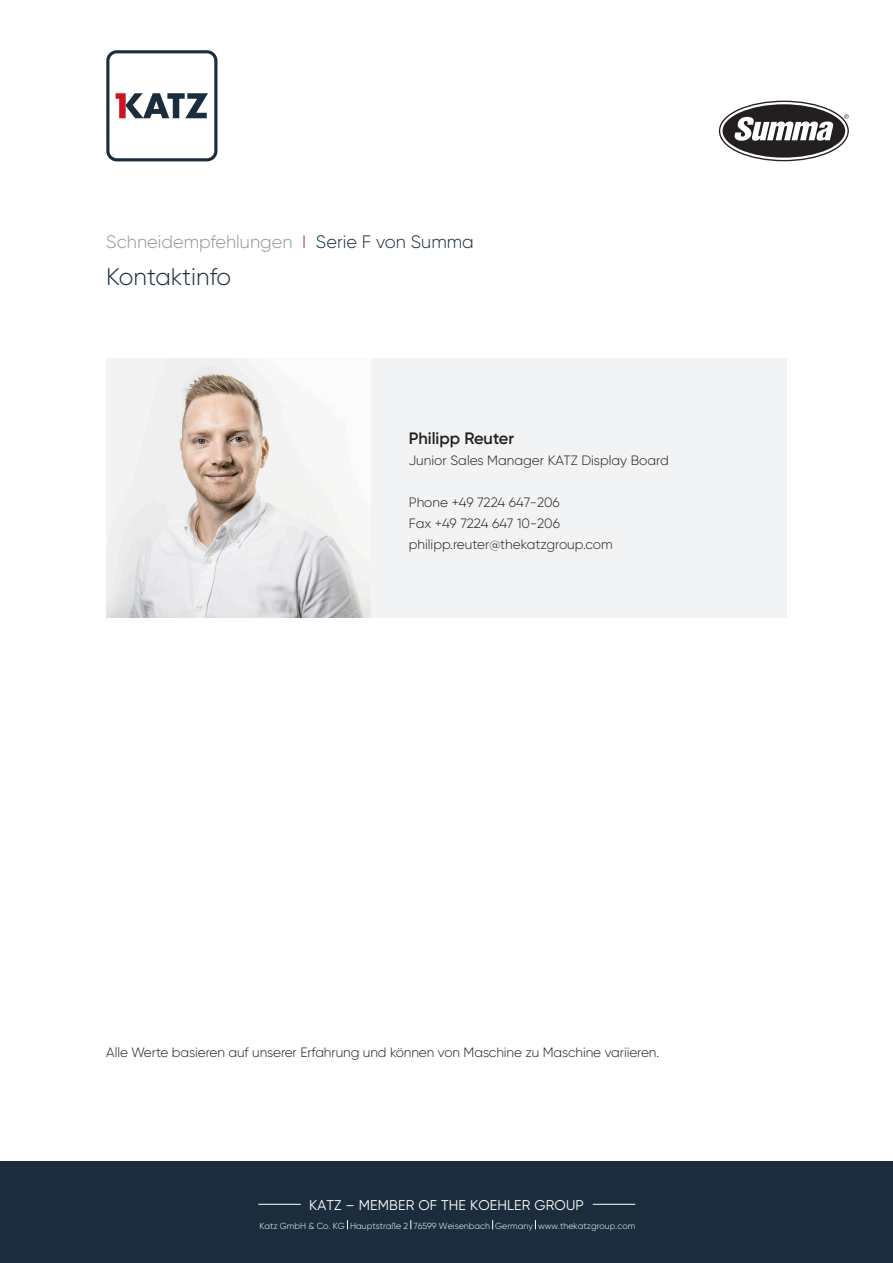
<style>
.page{position:relative;width:893px;height:1263px;background:#fff}
.page>*{position:absolute;margin:0;border:0;box-sizing:border-box;transform-origin:0 0}
.t1{font:300 24px "Gilroy";color:#1b2d3c}
.t2{font:300 18px "Gilroy";color:#939598}
.t3{font:600 16.5px "Gilroy";color:#231f20}
.t4{font:14.1px "Gilroy";letter-spacing:.01em;color:#fff}
.t5{font:300 13.5px/21px "Gilroy";letter-spacing:-.005em;color:#231f20}
.t6{font:300 8.85px "Gilroy";color:#fff}
.s1{color:#b72837}
.s2{color:#1b2d3c}
</style>
<div class="page">
<div style="left:0;top:1161px;width:893px;height:102px;background:#1b2d3c"></div>
<hr style="left:258px;top:1204px;width:43px;height:1px;background:#fff">
<hr style="left:593px;top:1204px;width:42px;height:1px;background:#fff">
<svg style="left:106px;top:50px;width:111px;height:111px"></svg>
<svg style="left:719px;top:101px;width:130px;height:60px"></svg>
<div style="left:106px;top:358px;width:681px;height:260px;background:#f2f3f4"></div>
<img style="left:106px;top:373px;width:265px;height:245px">
<h2 class="t2" style="left:106px;top:231px;width:369px">Schneidempfehlungen <span class="s1">I</span> <span class="s2">Serie F von Summa</span></h2>
<h1 class="t1" style="left:106px;top:262px;width:126px">Kontaktinfo</h1>
<p class="t3" style="left:409px;top:428px;width:107px">Philipp Reuter</p>
<p class="t5" style="left:409px;top:450px;width:261px">Junior Sales Manager KATZ Display Board</p>
<p class="t5" style="left:409px;top:492px;width:205px">Phone +49 7224 647-206<br>Fax +49 7224 647 10-206 philipp.reuter@thekatzgroup.com</p>
<p class="t5" style="left:106px;top:1041px;width:554px">Alle Werte basieren auf unserer Erfahrung und können von Maschine zu Maschine variieren.</p>
<p class="t4" style="left:309px;top:1196px;width:276px">KATZ – MEM BER OF THE KOEHLER GROUP</p>
<p class="t6" style="left:259px;top:1220px;width:377px">Katz GmbH &amp; Co. KG Hauptstraße 2 76599 Weisenbach Germany www.thekatzgroup.com</p>
</div>
